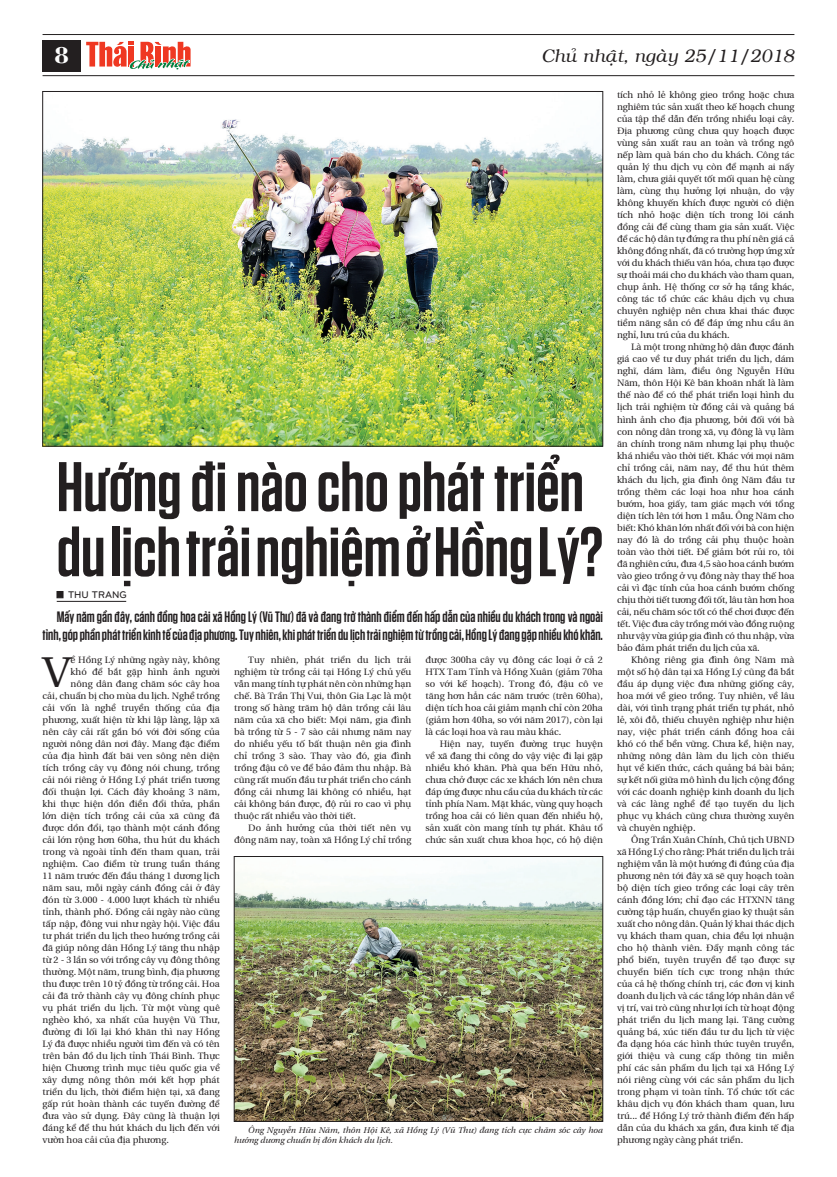
<style>
.page{position:relative;width:837px;height:1177px;background:#fff}
.page>*{position:absolute;margin:0;border:0;box-sizing:border-box;transform-origin:0 0}
.t1{font:600 70px/65px "SVN Tungsten";color:#231f20}
.t2{font:44.2px "BHD utopia Long";color:#231f20}
.t3{font:24px "VNI Bodon Bold";color:#fff}
.t4{font:italic 18px "VNI";color:#231f20}
.t5{font:600 15px/18px "SVN Tungsten";color:#231f20;text-align:right}
.t6{font:10px "UTM Bryant LG Bold";color:#231f20}
.t7{font:9.5px/12px "BHD utopia Long";color:#231f20;text-align:justify}
.t8{font:8.5px/10.2px "BHD Utopia Italic long Italic";color:#231f20}
</style>
<div class="page">
<hr style="left:43px;top:34px;width:751px;height:1px;background:#231f20">
<hr style="left:43px;top:75px;width:751px;height:1px;background:#231f20">
<div style="left:43px;top:40px;width:38px;height:31px;background:#231f20"></div>
<svg style="left:86px;top:42px;width:105px;height:35px"></svg>
<img style="left:45px;top:119px;width:555px;height:325px">
<div style="left:57px;top:591px;width:6px;height:7px;background:#231f20;border:1px solid #231f20"></div>
<hr style="left:57px;top:601px;width:69px;height:1px;background:#231f20">
<img style="left:236px;top:858px;width:364px;height:260px">
<svg style="left:233px;top:1118px;width:371px;height:4px"></svg>
<h3 class="t3" style="left:54px;top:37px;width:16px">8</h3>
<h3 class="t4" style="left:541px;top:43px;width:254px">Chuû nhaät, ngaøy 25/11/2018</h3>
<h1 class="t1" style="left:57px;top:451px;width:547px">Hướng đi nào cho phát triển du lịch trải nghiệm ở Hồng Lý?</h1>
<p class="t6" style="left:68px;top:587px;width:60px">THU TRANG</p>
<p class="t5" style="left:43px;top:607px;width:561px">Mấy năm gần đây, cánh đồng hoa cải xã Hồng Lý (Vũ Thư) đã và đang trở thành điểm đến hấp dẫn của nhiều du khách trong và ngoài tỉnh, góp phần phát triển kinh tế của địa phương. Tuy nhiên, khi phát triển du lịch trải nghiệm từ trồng cải, Hồng Lý đang gặp nhiều khó khăn.</p>
<h2 class="t2" style="left:43px;top:639px;width:30px">V</h2>
<p class="t7" style="left:71px;top:652px;width:151px">ề Hồng Lý những ngày này, không</p>
<p class="t7" style="left:71px;top:664px;width:151px">khó để bắt gặp hình ảnh người</p>
<p class="t7" style="left:71px;top:676px;width:151px">nông dân đang chăm sóc cây hoa</p>
<p class="t7" style="left:43px;top:688px;width:179px">cải, chuẩn bị cho mùa du lịch. Nghề trồng</p>
<p class="t7" style="left:43px;top:700px;width:179px">cải vốn là nghề truyền thống của địa</p>
<p class="t7" style="left:43px;top:712px;width:179px">phương, xuất hiện từ khi lập làng, lập xã</p>
<p class="t7" style="left:43px;top:724px;width:179px">nên cây cải rất gắn bó với đời sống của</p>
<p class="t7" style="left:43px;top:736px;width:179px">người nông dân nơi đây. Mang đặc điểm</p>
<p class="t7" style="left:43px;top:748px;width:179px">của địa hình đất bãi ven sông nên diện</p>
<p class="t7" style="left:43px;top:760px;width:179px">tích trồng cây vụ đông nói chung, trồng</p>
<p class="t7" style="left:43px;top:772px;width:179px">cải nói riêng ở Hồng Lý phát triển tương</p>
<p class="t7" style="left:43px;top:784px;width:179px">đối thuận lợi. Cách đây khoảng 3 năm,</p>
<p class="t7" style="left:43px;top:796px;width:179px">khi thực hiện dồn điền đổi thửa, phần</p>
<p class="t7" style="left:43px;top:808px;width:179px">lớn diện tích trồng cải của xã cũng đã</p>
<p class="t7" style="left:43px;top:820px;width:179px">được dồn đổi, tạo thành một cánh đồng</p>
<p class="t7" style="left:43px;top:832px;width:179px">cải lớn rộng hơn 60ha, thu hút du khách</p>
<p class="t7" style="left:43px;top:844px;width:179px">trong và ngoài tỉnh đến tham quan, trải</p>
<p class="t7" style="left:43px;top:856px;width:179px">nghiệm. Cao điểm từ trung tuần tháng</p>
<p class="t7" style="left:43px;top:868px;width:179px">11 năm trước đến đầu tháng 1 dương lịch</p>
<p class="t7" style="left:43px;top:880px;width:179px">năm sau, mỗi ngày cánh đồng cải ở đây</p>
<p class="t7" style="left:43px;top:892px;width:179px">đón từ 3.000 - 4.000 lượt khách từ nhiều</p>
<p class="t7" style="left:43px;top:904px;width:179px">tỉnh, thành phố. Đồng cải ngày nào cũng</p>
<p class="t7" style="left:43px;top:916px;width:179px">tấp nập, đông vui như ngày hội. Việc đầu</p>
<p class="t7" style="left:43px;top:928px;width:179px">tư phát triển du lịch theo hướng trồng cải</p>
<p class="t7" style="left:43px;top:940px;width:179px">đã giúp nông dân Hồng Lý tăng thu nhập</p>
<p class="t7" style="left:43px;top:952px;width:179px">từ 2 - 3 lần so với trồng cây vụ đông thông</p>
<p class="t7" style="left:43px;top:964px;width:179px">thường. Một năm, trung bình, địa phương</p>
<p class="t7" style="left:43px;top:976px;width:179px">thu được trên 10 tỷ đồng từ trồng cải. Hoa</p>
<p class="t7" style="left:43px;top:988px;width:179px">cải đã trở thành cây vụ đông chính phục</p>
<p class="t7" style="left:43px;top:1000px;width:179px">vụ phát triển du lịch. Từ một vùng quê</p>
<p class="t7" style="left:43px;top:1012px;width:179px">nghèo khó, xa nhất của huyện Vũ Thư,</p>
<p class="t7" style="left:43px;top:1024px;width:179px">đường đi lối lại khó khăn thì nay Hồng</p>
<p class="t7" style="left:43px;top:1036px;width:179px">Lý đã được nhiều người tìm đến và có tên</p>
<p class="t7" style="left:43px;top:1048px;width:179px">trên bản đồ du lịch tỉnh Thái Bình. Thực</p>
<p class="t7" style="left:43px;top:1060px;width:179px">hiện Chương trình mục tiêu quốc gia về</p>
<p class="t7" style="left:43px;top:1072px;width:179px">xây dựng nông thôn mới kết hợp phát</p>
<p class="t7" style="left:43px;top:1084px;width:179px">triển du lịch, thời điểm hiện tại, xã đang</p>
<p class="t7" style="left:43px;top:1096px;width:179px">gấp rút hoàn thành các tuyến đường để</p>
<p class="t7" style="left:43px;top:1108px;width:179px">đưa vào sử dụng. Đây cũng là thuận lợi</p>
<p class="t7" style="left:43px;top:1120px;width:179px">đáng kể để thu hút khách du lịch đến với</p>
<p class="t7" style="left:43px;top:1132px;width:128px">vườn hoa cải của địa phương.</p>
<p class="t7" style="left:234px;top:652px;width:179px;text-indent:14px">Tuy nhiên, phát triển du lịch trải nghiệm từ trồng cải tại Hồng Lý chủ yếu vẫn mang tính tự phát nên còn những hạn chế. Bà Trần Thị Vui, thôn Gia Lạc là một trong số hàng trăm hộ dân trồng cải lâu năm của xã cho biết: Mọi năm, gia đình bà trồng từ 5 - 7 sào cải nhưng năm nay do nhiều yếu tố bất thuận nên gia đình chỉ trồng 3 sào. Thay vào đó, gia đình trồng đậu cô ve để bảo đảm thu nhập. Bà cũng rất muốn đầu tư phát triển cho cánh đồng cải nhưng lãi không có nhiều, hạt cải không bán được, độ rủi ro cao vì phụ thuộc rất nhiều vào thời tiết.</p>
<p class="t7" style="left:234px;top:820px;width:179px;text-align:right">Do ảnh hưởng của thời tiết nên vụ đông năm nay, toàn xã Hồng Lý chỉ trồng</p>
<p class="t7" style="left:425px;top:652px;width:179px">được 300ha cây vụ đông các loại ở cả 2<br>HTX Tam Tỉnh và Hồng Xuân (giảm 70ha so với kế hoạch). Trong đó, đậu cô ve tăng hơn hẳn các năm trước (trên 60ha), diện tích hoa cải giảm mạnh chỉ còn 20ha (giảm hơn 40ha, so với năm 2017), còn lại là các loại hoa và rau màu khác.</p>
<p class="t7" style="left:425px;top:736px;width:179px;text-indent:14px">Hiện nay, tuyến đường trục huyện về xã đang thi công do vậy việc đi lại gặp nhiều khó khăn. Phà qua bến Hữu nhỏ, chưa chở được các xe khách lớn nên chưa đáp ứng được nhu cầu của du khách từ các tỉnh phía Nam. Mặt khác, vùng quy hoạch trồng hoa cải có liên quan đến nhiều hộ, sản xuất còn mang tính tự phát. Khâu tổ chức sản xuất chưa khoa học, có hộ diện</p>
<p class="t8" style="left:234px;top:1123px;width:370px;text-indent:14px">Ông Nguyễn Hữu Năm, thôn Hội Kê, xã Hồng Lý (Vũ Thư) đang tích cực chăm sóc cây hoa hướng dương chuẩn bị đón khách du lịch.</p>
<p class="t7" style="left:617px;top:88px;width:179px">tích nhỏ lẻ không gieo trồng hoặc chưa nghiêm túc sản xuất theo kế hoạch chung của tập thể dẫn đến trồng nhiều loại cây.<br>Địa phương cũng chưa quy hoạch được vùng sản xuất rau an toàn và trồng ngô nếp làm quà bán cho du khách. Công tác quản lý thu dịch vụ còn để mạnh ai nấy làm, chưa giải quyết tốt mối quan hệ cùng làm, cùng thụ hưởng lợi nhuận, do vậy không khuyến khích được người có diện tích nhỏ hoặc diện tích trong lõi cánh đồng cải để cùng tham gia sản xuất. Việc để các hộ dân tự đứng ra thu phí nên giá cả không đồng nhất, đã có trường hợp ứng xử với du khách thiếu văn hóa, chưa tạo được sự thoải mái cho du khách vào tham quan, chụp ảnh. Hệ thống cơ sở hạ tầng khác, công tác tổ chức các khâu dịch vụ chưa chuyên nghiệp nên chưa khai thác được tiềm năng sẵn có để đáp ứng nhu cầu ăn nghỉ, lưu trú của du khách.</p>
<p class="t7" style="left:617px;top:340px;width:179px;text-indent:14px">Là một trong những hộ dân được đánh giá cao về tư duy phát triển du lịch, dám nghĩ, dám làm, điều ông Nguyễn Hữu Năm, thôn Hội Kê băn khoăn nhất là làm thế nào để có thể phát triển loại hình du lịch trải nghiệm từ đồng cải và quảng bá hình ảnh cho địa phương, bởi đối với bà con nông dân trong xã, vụ đông là vụ làm ăn chính trong năm nhưng lại phụ thuộc khá nhiều vào thời tiết. Khác với mọi năm chỉ trồng cải, năm nay, để thu hút thêm khách du lịch, gia đình ông Năm đầu tư trồng thêm các loại hoa như hoa cánh bướm, hoa giấy, tam giác mạch với tổng diện tích lên tới hơn 1 mẫu. Ông Năm cho biết: Khó khăn lớn nhất đối với bà con hiện nay đó là do trồng cải phụ thuộc hoàn toàn vào thời tiết. Để giảm bớt rủi ro, tôi đã nghiên cứu, đưa 4,5 sào hoa cánh bướm vào gieo trồng ở vụ đông này thay thế hoa cải vì đặc tính của hoa cánh bướm chống chịu thời tiết tương đối tốt, lâu tàn hơn hoa cải, nếu chăm sóc tốt có thể chơi được đến tết. Việc đưa cây trồng mới vào đồng ruộng như vậy vừa giúp gia đình có thu nhập, vừa bảo đảm phát triển du lịch của xã.</p>
<p class="t7" style="left:617px;top:652px;width:179px;text-indent:14px">Không riêng gia đình ông Năm mà một số hộ dân tại xã Hồng Lý cũng đã bắt đầu áp dụng việc đưa những giống cây, hoa mới về gieo trồng. Tuy nhiên, về lâu dài, với tình trạng phát triển tự phát, nhỏ lẻ, xôi đỗ, thiếu chuyên nghiệp như hiện nay, việc phát triển cánh đồng hoa cải khó có thể bền vững. Chưa kể, hiện nay, những nông dân làm du lịch còn thiếu hụt về kiến thức, cách quảng bá bài bản; sự kết nối giữa mô hình du lịch cộng đồng với các doanh nghiệp kinh doanh du lịch và các làng nghề để tạo tuyến du lịch phục vụ khách cũng chưa thường xuyên và chuyên nghiệp.</p>
<p class="t7" style="left:617px;top:832px;width:179px;text-indent:14px">Ông Trần Xuân Chính, Chủ tịch UBND xã Hồng Lý cho rằng: Phát triển du lịch trải nghiệm vẫn là một hướng đi đúng của địa phương nên tới đây xã sẽ quy hoạch toàn bộ diện tích gieo trồng các loại cây trên cánh đồng lớn; chỉ đạo các HTXNN tăng cường tập huấn, chuyển giao kỹ thuật sản xuất cho nông dân. Quản lý khai thác dịch vụ khách tham quan, chia đều lợi nhuận cho hộ thành viên. Đẩy mạnh công tác phổ biến, tuyên truyền để tạo được sự chuyển biến tích cực trong nhận thức của cả hệ thống chính trị, các đơn vị kinh doanh du lịch và các tầng lớp nhân dân về vị trí, vai trò cũng như lợi ích từ hoạt động phát triển du lịch mang lại. Tăng cường quảng bá, xúc tiến đầu tư du lịch từ việc đa dạng hóa các hình thức tuyên truyền, giới thiệu và cung cấp thông tin miễn phí các sản phẩm du lịch tại xã Hồng Lý nói riêng cùng với các sản phẩm du lịch trong phạm vi toàn tỉnh. Tổ chức tốt các khâu dịch vụ đón khách tham quan, lưu trú... để Hồng Lý trở thành điểm đến hấp dẫn của du khách xa gần, đưa kinh tế địa phương ngày càng phát triển.</p>
</div>
